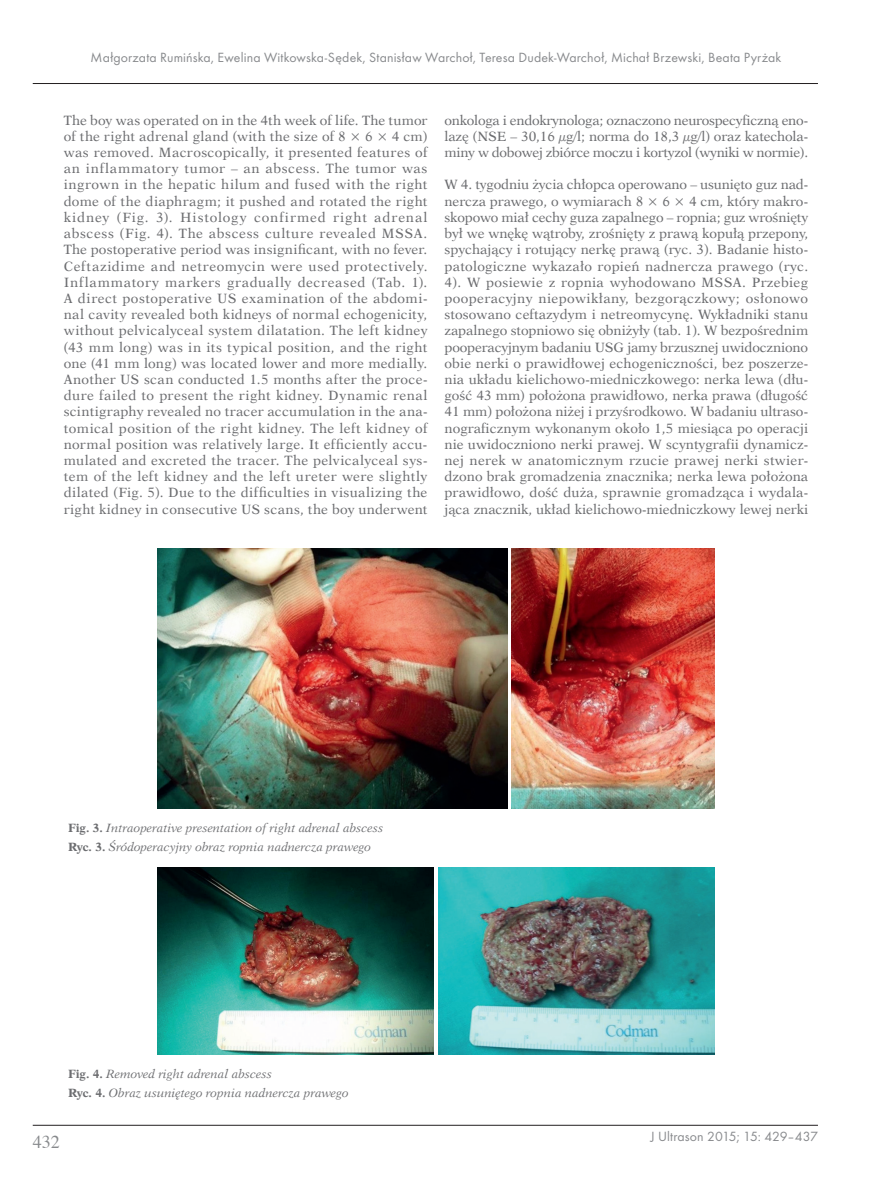
<style>
.page{position:relative;width:872px;height:1191px;background:#fff}
.page>*{position:absolute;margin:0;border:0;box-sizing:border-box;transform-origin:0 0}
.t1{font:18px "Times";color:#888a8d}
.t2{font:13.8px "Futura TCE";letter-spacing:.01em;color:#888a8d}
.t3{font:13.5px/16.2px "Dutch 823 EU";letter-spacing:-.005em;color:#6c6d70;text-align:justify}
.t4{font:italic 12px/18.6px "Dutch 823 EU";color:#6c6d70}
.s1{font-weight:700;font-style:normal}
</style>
<div class="page">
<hr style="left:33px;top:1125px;width:785px;height:1px;background:#231f20">
<hr style="left:33px;top:83px;width:785px;height:1px;background:#231f20">
<img style="left:158px;top:549px;width:349px;height:259px">
<img style="left:511px;top:549px;width:203px;height:259px">
<img style="left:157px;top:867px;width:277px;height:187px">
<img style="left:438px;top:867px;width:276px;height:187px">
<p class="t2" style="left:91px;top:51px;width:692px">Małgorzata Rumińska, Ewelina Witkowska-Sędek, Stanisław Warchoł, Teresa Dudek-Warchoł, Michał Brzewski, Beata Pyrżak</p>
<p class="t3" style="left:64px;top:112px;width:365px">The boy was operated on in the 4th week of life. The tumor of the right adrenal gland (with the size of 8 × 6 × 4 cm) was removed. Macroscopically, it presented features of an inflammatory tumor – an abscess. The tumor was ingrown in the hepatic hilum and fused with the right dome of the diaphragm; it pushed and rotated the right kidney (Fig. 3). Histology confirmed right adrenal abscess (Fig. 4). The abscess culture revealed MSSA.<br>The postoperative period was insignificant, with no fever.<br>Ceftazidime and netreomycin were used protectively.<br>Inflammatory markers gradually decreased (Tab. 1).<br>A direct postoperative US examination of the abdomi&shy;nal cavity revealed both kidneys of normal echogenicity, without pelvicalyceal system dilatation. The left kidney (43 mm long) was in its typical position, and the right one (41 mm long) was located lower and more medially.<br>Another US scan conducted 1.5 months after the proce&shy;dure failed to present the right kidney. Dynamic renal scintigraphy revealed no tracer accumulation in the ana&shy;tomical position of the right kidney. The left kidney of normal position was relatively large. It efficiently accu&shy;mulated and excreted the tracer. The pelvicalyceal sys&shy;tem of the left kidney and the left ureter were slightly dilated (Fig. 5). Due to the difficulties in visualizing the right kidney in consecutive US scans, the boy underwent</p>
<p class="t3" style="left:444px;top:112px;width:365px">onkologa i endokrynologa; oznaczono neurospecyficzną eno&shy;lazę (NSE – 30,16 μg/l; norma do 18,3 μg/l) oraz katechola&shy;miny w dobowej zbiórce moczu i kortyzol (wyniki w normie).</p>
<p class="t3" style="left:444px;top:176px;width:365px">W 4. tygodniu życia chłopca operowano – usunięto guz nad&shy;nercza prawego, o wymiarach 8 × 6 × 4 cm, który makro&shy;skopowo miał cechy guza zapalnego – ropnia; guz wrośnięty był we wnękę wątroby, zrośnięty z prawą kopułą przepony, spychający i rotujący nerkę prawą (ryc. 3). Badanie histo&shy;patologiczne wykazało ropień nadnercza prawego (ryc.<br>4). W posiewie z ropnia wyhodowano MSSA. Przebieg pooperacyjny niepowikłany, bezgorączkowy; osłonowo stosowano ceftazydym i netreomycynę. Wykładniki stanu zapalnego stopniowo się obniżyły (tab. 1). W bezpośrednim pooperacyjnym badaniu USG jamy brzusznej uwidoczniono obie nerki o prawidłowej echogeniczności, bez poszerze&shy;nia układu kielichowo-miedniczkowego: nerka lewa (dłu&shy;gość 43 mm) położona prawidłowo, nerka prawa (długość 41 mm) położona niżej i przyśrodkowo. W badaniu ultraso&shy;nograficznym wykonanym około 1,5 miesiąca po operacji nie uwidoczniono nerki prawej. W scyntygrafii dynamicz&shy;nej nerek w anatomicznym rzucie prawej nerki stwier&shy;dzono brak gromadzenia znacznika; nerka lewa położona prawidłowo, dość duża, sprawnie gromadząca i wydala&shy;jąca znacznik, układ kielichowo-miedniczkowy lewej nerki</p>
<p class="t4" style="left:68px;top:818px;width:317px"><span class="s1">Fig. 3.</span> Intraoperative presentation of right adrenal abscess<br><span class="s1">Ryc. 3.</span> Śródoperacyjny obraz ropnia nadnercza prawego</p>
<p class="t4" style="left:68px;top:1064px;width:282px"><span class="s1">Fig. 4.</span> Removed right adrenal abscess<br><span class="s1">Ryc. 4.</span> Obraz usuniętego ropnia nadnercza prawego</p>
<h1 class="t1" style="left:33px;top:1134px;width:28px">432</h1>
<p class="t2" style="left:650px;top:1130px;width:169px">J Ultrason 2015; 15: 429–437</p>
</div>
